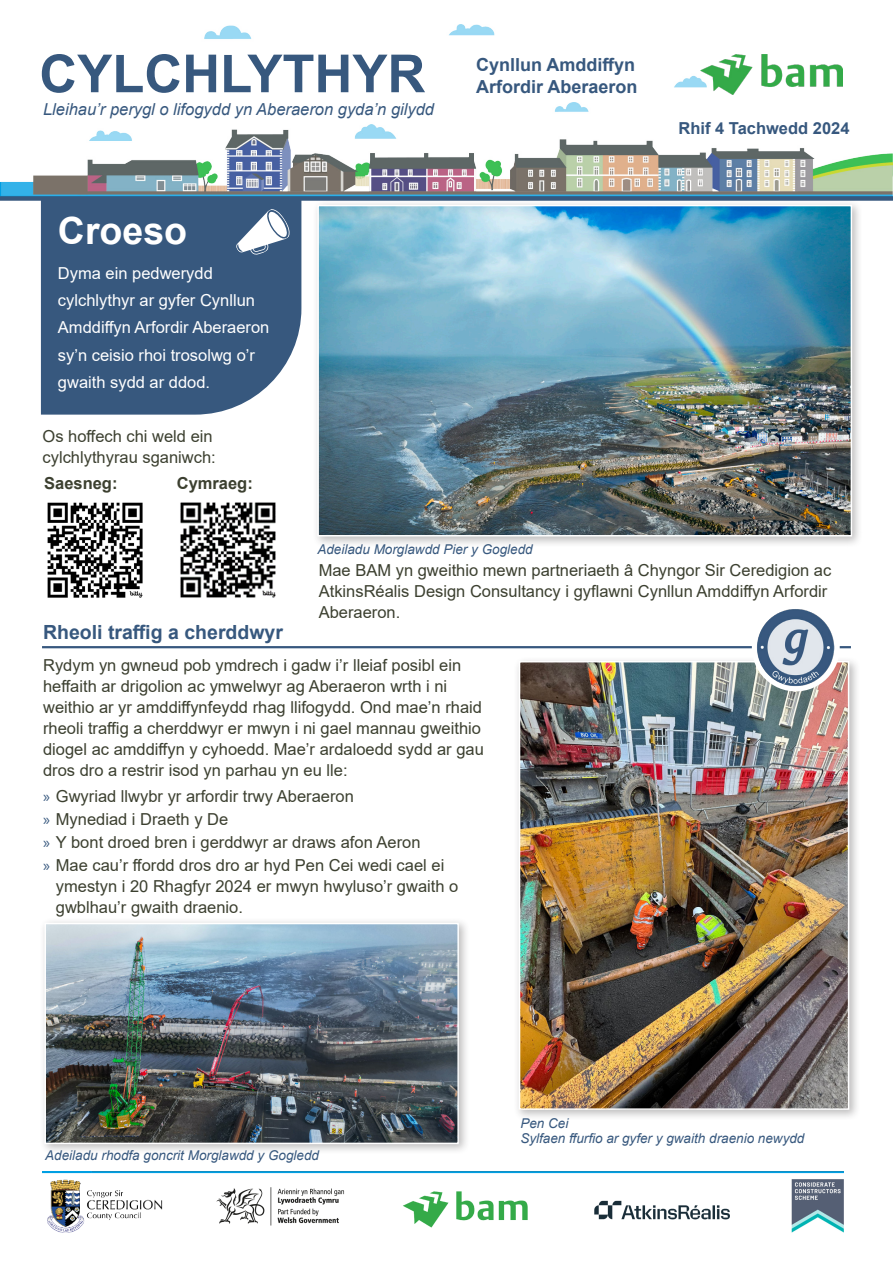
<style>
.page{position:relative;width:893px;height:1263px;background:#fff}
.page>*{position:absolute;margin:0;border:0;box-sizing:border-box;transform-origin:0 0}
.t1{font:700 52.5px "Arial";color:#37587e}
.Welcome_heading_ACDS_2024{font:700 37.5px "Arial";color:#fff}
.L1_heading_blue_ACDS_2024{font:700 19.5px "Arial";color:#37587e}
.t2{font:700 18px/21.6px "Arial";color:#37587e}
.Body_Text_11pt_ACDS{font:16.5px/21px "Arial";color:#3c4030}
.Welcome_text_ACDS_2024{font:16.5px/27px "Arial";color:#fff}
.t3{font:italic 16.5px "Arial";color:#37587e}
.t4{font:700 16.5px "Arial";color:#37587e}
.Body_Text_11pt_ACDS-2{font:700 16.5px "Arial";color:#3c4030}
.Caption_blue_ACDS_2024{font:italic 13.5px/15px "Arial";color:#37587e}
.s1{font-family:"Myriad Pro";color:#37587e}
</style>
<div class="page">
<img style="left:0;top:24px;width:893px;height:172px">
<img style="left:700px;top:54px;width:142px;height:41px">
<img style="left:43px;top:1171px;width:801px;height:62px">
<div style="left:514px;top:656px;width:346px;height:465px;background:#231f20;opacity:.3"></div>
<img style="left:522px;top:664px;width:324px;height:443px">
<div style="left:519px;top:661px;width:330px;height:449px;border:2px solid #fff"></div>
<div style="left:41px;top:201px;width:260px;height:214px;background:#37587e"></div>
<div style="left:0;top:196px;width:893px;height:5px;background:#37587e"></div>
<svg style="left:236px;top:209px;width:54px;height:46px"></svg>
<hr style="left:42px;top:646px;width:809px;height:2px;background:#37587e">
<div style="left:752px;top:603px;width:88px;height:88px;background:#fff;border-radius:50%"></div>
<img style="left:757px;top:608px;width:78px;height:78px;border-radius:39px">
<img style="left:47px;top:502px;width:96px;height:96px">
<img style="left:180px;top:502px;width:96px;height:96px">
<div style="left:312px;top:200px;width:551px;height:348px;background:#231f20;opacity:.3"></div>
<img style="left:320px;top:208px;width:529px;height:325px">
<div style="left:317px;top:205px;width:535px;height:331px;border:2px solid #fff"></div>
<div style="left:39px;top:917px;width:431px;height:238px;background:#231f20;opacity:.3"></div>
<img style="left:47px;top:926px;width:409px;height:215px">
<div style="left:44px;top:923px;width:415px;height:221px;border:2px solid #fff"></div>
<h1 class="t1" style="left:39px;top:37px;width:388px">CYLCHLYTHYR</h1>
<p class="t3" style="left:43px;top:99px;width:393px">Lleihau’r perygl o lifogydd yn Aberaeron gyda’n gilydd</p>
<p class="Welcome_heading_ACDS_2024" style="left:58px;top:204px;width:131px">Croeso</p>
<p class="Welcome_text_ACDS_2024" style="left:58px;top:260px;width:213px">Dyma ein pedwerydd cylchlythyr ar gyfer Cynllun<br>Amddiffyn Arfordir Aberaeron sy’n ceisio rhoi trosolwg o’r gwaith sydd ar ddod.</p>
<p class="Body_Text_11pt_ACDS" style="left:43px;top:425px;width:175px">Os hoffech chi weld ein cylchlythyrau sganiwch:</p>
<p class="Body_Text_11pt_ACDS-2" style="left:44px;top:471px;width:75px">Saesneg:</p>
<p class="Body_Text_11pt_ACDS-2" style="left:177px;top:471px;width:78px">Cymraeg:</p>
<p class="t2" style="left:476px;top:54px;width:163px">Cynllun Amddiffyn<br>Arfordir Aberaeron</p>
<p class="Caption_blue_ACDS_2024" style="left:317px;top:542px;width:217px">Adeiladu Morglawdd Pier y Gogledd</p>
<p class="t4" style="left:678px;top:117px;width:173px">Rhif 4 Tachwedd 2024</p>
<p class="Body_Text_11pt_ACDS" style="left:319px;top:560px;width:514px">Mae BAM yn gweithio mewn partneriaeth â Chyngor Sir Ceredigion ac<br>AtkinsRéalis Design Consultancy i gyflawni Cynllun Amddiffyn Arfordir<br>Aberaeron.</p>
<p class="L1_heading_blue_ACDS_2024" style="left:43px;top:618px;width:242px">Rheoli traffig a cherddwyr</p>
<p class="Body_Text_11pt_ACDS" style="left:43px;top:655px;width:442px">Rydym yn gwneud pob ymdrech i gadw i’r lleiaf posibl ein heffaith ar drigolion ac ymwelwyr ag Aberaeron wrth i ni weithio ar yr amddiffynfeydd rhag llifogydd. Ond mae’n rhaid rheoli traffig a cherddwyr er mwyn i ni gael mannau gweithio diogel ac amddiffyn y cyhoedd. Mae’r ardaloedd sydd ar gau dros dro a restrir isod yn parhau yn eu lle:</p>
<p class="Body_Text_11pt_ACDS" style="left:43px;top:785px;width:312px"><span class="s1">»</span> Gwyriad llwybr yr arfordir trwy Aberaeron</p>
<p class="Body_Text_11pt_ACDS" style="left:43px;top:808px;width:187px"><span class="s1">»</span> Mynediad i Draeth y De</p>
<p class="Body_Text_11pt_ACDS" style="left:43px;top:831px;width:379px"><span class="s1">»</span> Y bont droed bren i gerddwyr ar draws afon Aeron</p>
<p class="Body_Text_11pt_ACDS" style="left:56px;top:855px;width:404px;text-indent:-13px"><span class="s1">»</span> Mae cau’r ffordd dros dro ar hyd Pen Cei wedi cael ei ymestyn i 20 Rhagfyr 2024 er mwyn hwyluso’r gwaith o gwblhau’r gwaith draenio.</p>
<p class="Caption_blue_ACDS_2024" style="left:45px;top:1148px;width:275px">Adeiladu rhodfa goncrit Morglawdd y Gogledd</p>
<p class="Caption_blue_ACDS_2024" style="left:520px;top:1116px;width:286px">Pen Cei<br>Sylfaen ffurfio ar gyfer y gwaith draenio newydd</p>
</div>
